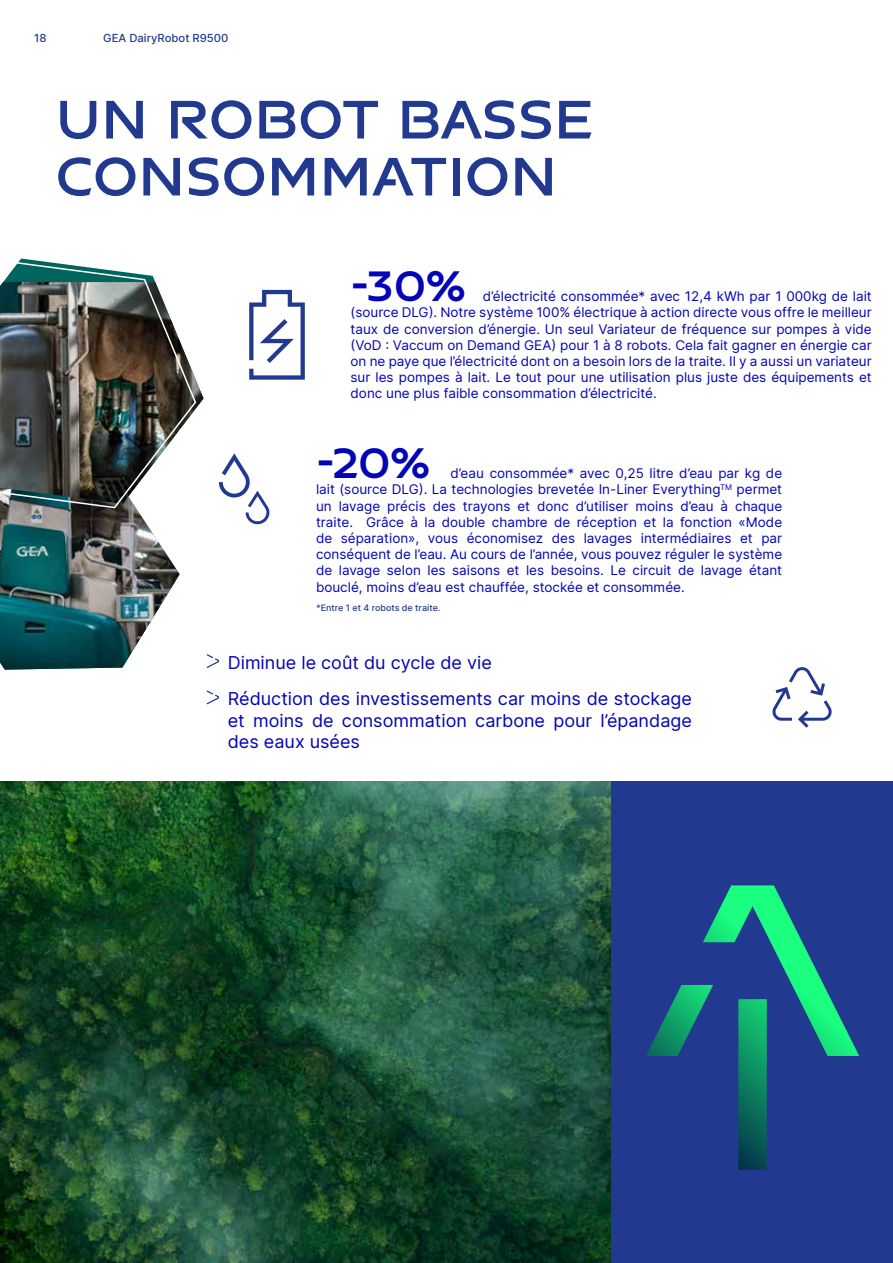
<style>
.page{position:relative;width:893px;height:1263px;background:#fff}
.page>*{position:absolute;margin:0;border:0;box-sizing:border-box;transform-origin:0 0}
.t1{font:700 57px/57px "GEA Sans";color:#213a8f}
.t2{font:700 45px "GEA Sans";color:#0303b8}
.t3{font:18px/36px "Inter";color:#0303b8}
.t4{font:13.5px/16.2px "Inter";color:#0303b8;text-align:justify}
.t5{font:500 11.25px "Inter";color:#213a8f}
.t6{font:500 9px "Inter";color:#213a8f}
</style>
<div class="page">
<img style="left:0;top:509px;width:180px;height:161px">
<img style="left:0;top:261px;width:197px;height:248px">
<svg style="left:219px;top:453px;width:50px;height:71px"></svg>
<svg style="left:249px;top:290px;width:56px;height:90px"></svg>
<img style="left:0;top:781px;width:612px;height:482px">
<svg style="left:207px;top:654px;width:12px;height:14px"></svg>
<svg style="left:207px;top:690px;width:12px;height:14px"></svg>
<svg style="left:772px;top:667px;width:60px;height:61px"></svg>
<div style="left:612px;top:781px;width:281px;height:482px;background:#213a8f"></div>
<svg style="left:646px;top:885px;width:213px;height:285px"></svg>
<p class="t5" style="left:34px;top:30px;width:14px">18</p>
<p class="t5" style="left:103px;top:30px;width:127px">GEA DairyRobot R9500</p>
<h1 class="t1" style="left:56px;top:89px;width:539px">UN ROBOT BASSE<br>CONSOMMATION</h1>
<h2 class="t2" style="left:351px;top:259px;width:116px">-30%</h2>
<p class="t4" style="left:351px;top:288px;width:523px;text-indent:132px">d’électricité consommée* avec 12,4 kWh par 1 000kg de lait (source DLG). Notre système 100% électrique à action directe vous offre le meilleur taux de conversion d’énergie. Un seul Variateur de fréquence sur pompes à vide (VoD : Vaccum on Demand GEA) pour 1 à 8 robots. Cela fait gagner en énergie car on ne paye que l’électricité dont on a besoin lors de la traite. Il y a aussi un variateur sur les pompes à lait. Le tout pour une utilisation plus juste des équipements et donc une plus faible consommation d’électricité.</p>
<h2 class="t2" style="left:316px;top:436px;width:115px">-20%</h2>
<p class="t4" style="left:316px;top:465px;width:468px;text-indent:135px">d’eau consommée* avec 0,25 litre d’eau par kg de lait (source DLG). La technologies brevetée In-Liner Everything<sup>TM</sup> permet un lavage précis des trayons et donc d’utiliser moins d’eau à chaque traite. Grâce à la double chambre de réception et la fonction «Mode de séparation», vous économisez des lavages intermédiaires et par conséquent de l’eau. Au cours de l’année, vous pouvez réguler le système de lavage selon les saisons et les besoins. Le circuit de lavage étant bouclé, moins d’eau est chauffée, stockée et consommée.</p>
<p class="t6" style="left:316px;top:601px;width:126px">*Entre 1 et 4 robots de traite.</p>
<h3 class="t3" style="left:228px;top:644px;width:466px">Diminue le coût du cycle de vie<br>Réduction des investissements car moins de stockage</h3>
<h3 class="t3" style="left:228px;top:709px;width:466px;line-height:21.6px">et moins de consommation carbone pour l’épandage des eaux usées</h3>
</div>
